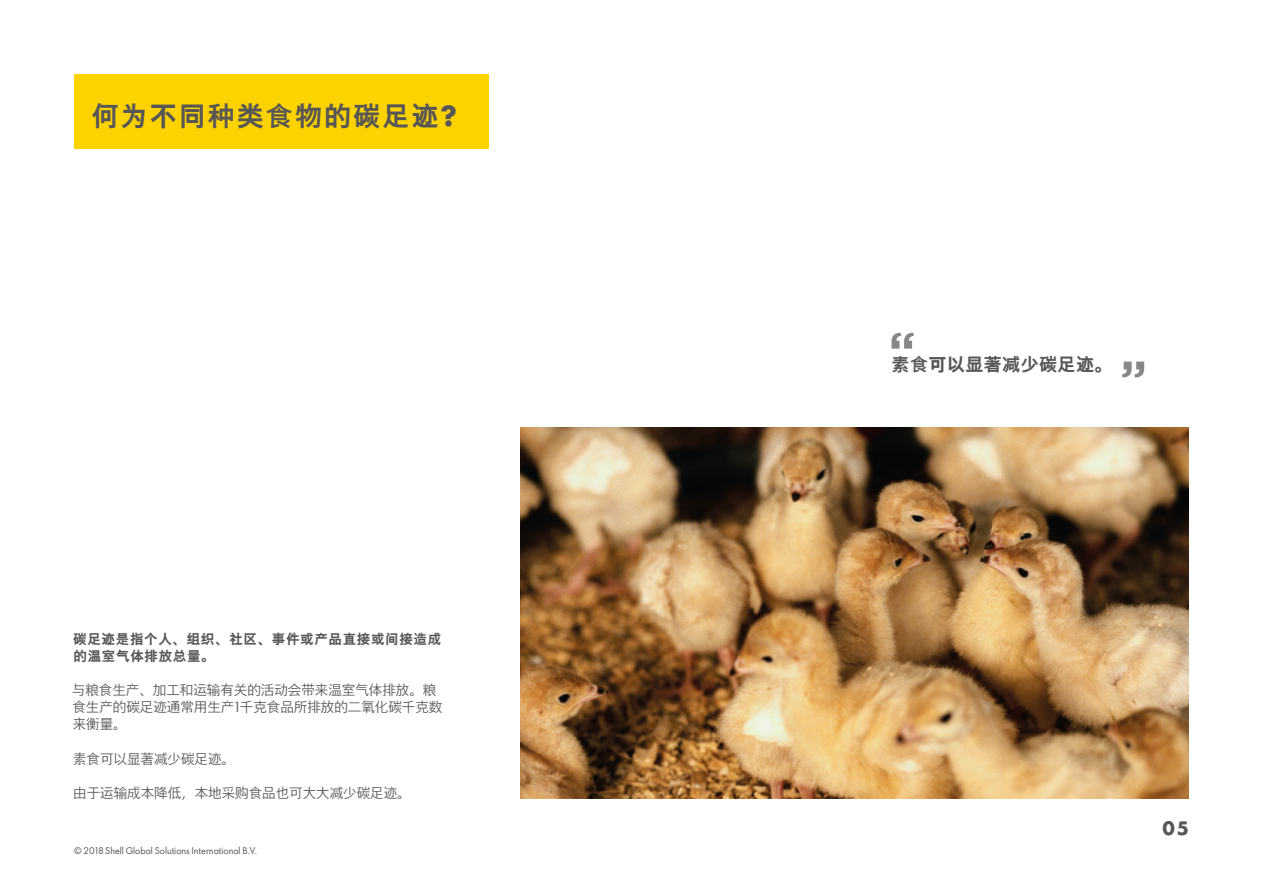
<style>
.page{position:relative;width:1263px;height:893px;background:#fff}
.page>*{position:absolute;margin:0;border:0;box-sizing:border-box;transform-origin:0 0}
.t1{font:700 27px "Shell CHS";letter-spacing:.075em;color:#575756}
.t2{font:700 18px "Shell CHS";letter-spacing:.025em;color:#575756}
.t3{font:13.5px/17.1px "Shell CHS";color:#575756}
.t4{font:700 13.5px/17.1px "Shell CHS";letter-spacing:.05em;color:#575756}
.t5{font:9px "Shell CHS";color:#575756}
</style>
<div class="page">
<img style="left:520px;top:427px;width:669px;height:372px">
<div style="left:74px;top:74px;width:415px;height:75px;background:#ffd300"></div>
<svg style="left:891px;top:333px;width:23px;height:16px"></svg>
<svg style="left:1122px;top:362px;width:22px;height:15px"></svg>
<h1 class="t1" style="left:92px;top:94px;width:377px">何为不同种类食物的碳足迹？</h1>
<p class="t4" style="left:73px;top:629px;width:370px">碳足迹是指个人、组织、社区、事件或产品直接或间接造成的温室气体排放总量。</p>
<p class="t3" style="left:72px;top:681px;width:372px">与粮食生产、加工和运输有关的活动会带来温室气体排放。粮食生产的碳足迹通常用生产1千克食品所排放的二氧化碳千克数来衡量。</p>
<p class="t3" style="left:73px;top:749px;width:163px">素食可以显著减少碳足迹。</p>
<p class="t3" style="left:73px;top:783px;width:339px">由于运输成本降低，本地采购食品也可大大减少碳足迹。</p>
<p class="t5" style="left:74px;top:844px;width:184px">© 2018 Shell Global Solutions International B.V.</p>
<h2 class="t2" style="left:891px;top:350px;width:223px">素食可以显著减少碳足迹。</h2>
<h2 class="t2" style="left:1162px;top:814px;width:28px">05</h2>
</div>
